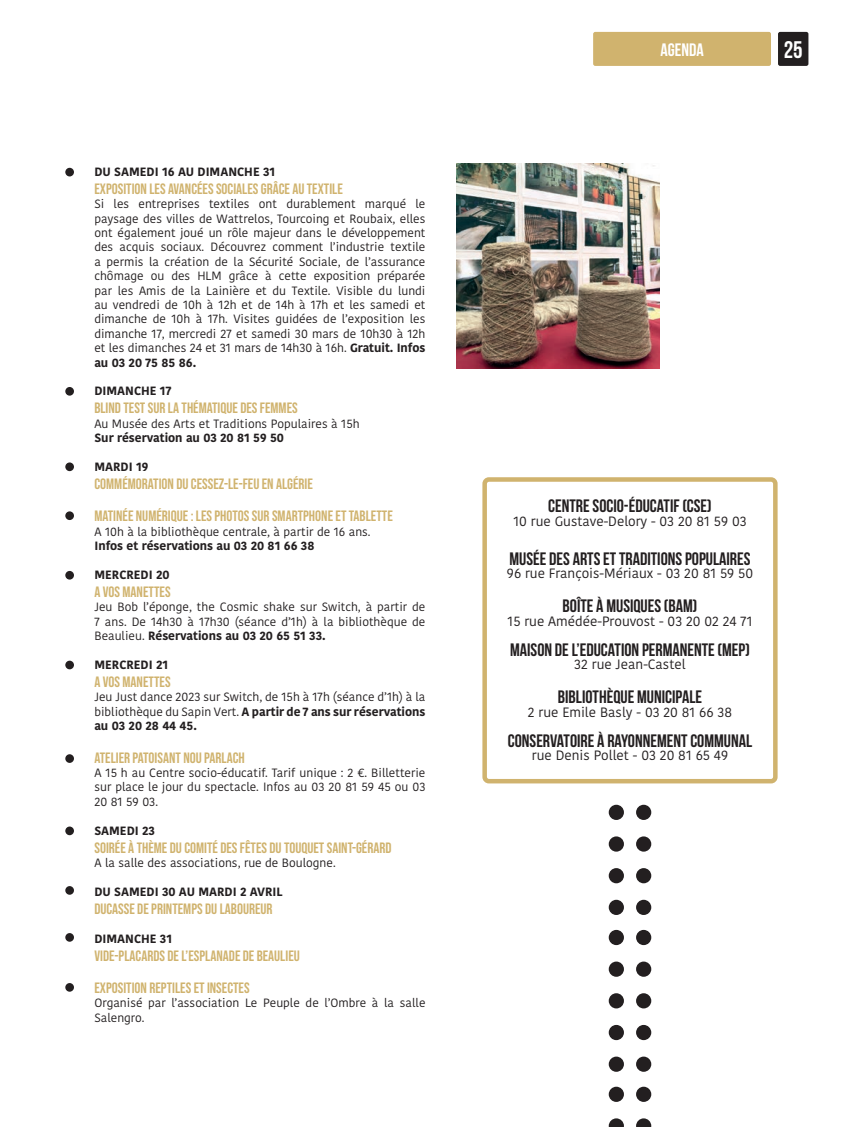
<style>
.page{position:relative;width:851px;height:1127px;background:#fff}
.page>*{position:absolute;margin:0;border:0;box-sizing:border-box;transform-origin:0 0}
.t1{font:700 24px "Bebas Neue";color:#fff}
.t2{font:700 18px "Bebas Neue";color:#231f20}
.t3{font:700 18px "Bebas Neue";color:#fff}
.t4{font:15px/32.4px "Bebas Neue";color:#d0b36e}
.t5{font:13.5px "Kohinoor Bangla";color:#231f20}
.t6{font:12px/14.4px "Kohinoor Bangla";color:#231f20;text-align:justify}
.t7{font:700 12px "Kohinoor Bangla";color:#231f20}
.s1{font-weight:700}
</style>
<div class="page">
<div style="left:777px;top:32px;width:31px;height:34px;background:#231f20;border-radius:2px"></div>
<div style="left:593px;top:32px;width:177px;height:34px;background:#d0b36e;border-radius:2px"></div>
<div style="left:482px;top:477px;width:295px;height:306px;border:4px solid #d0b36e;border-radius:4px"></div>
<div style="left:608px;top:805px;width:16px;height:15px;background:#231f20;border-radius:50%"></div>
<div style="left:608px;top:836px;width:16px;height:15px;background:#231f20;border-radius:50%"></div>
<div style="left:608px;top:868px;width:16px;height:15px;background:#231f20;border-radius:50%"></div>
<div style="left:608px;top:900px;width:16px;height:15px;background:#231f20;border-radius:50%"></div>
<div style="left:636px;top:805px;width:15px;height:15px;background:#231f20;border-radius:50%"></div>
<div style="left:636px;top:836px;width:15px;height:15px;background:#231f20;border-radius:50%"></div>
<div style="left:636px;top:868px;width:15px;height:15px;background:#231f20;border-radius:50%"></div>
<div style="left:636px;top:900px;width:15px;height:15px;background:#231f20;border-radius:50%"></div>
<div style="left:608px;top:930px;width:16px;height:15px;background:#231f20;border-radius:50%"></div>
<div style="left:608px;top:961px;width:16px;height:16px;background:#231f20;border-radius:50%"></div>
<div style="left:608px;top:993px;width:16px;height:15px;background:#231f20;border-radius:50%"></div>
<div style="left:608px;top:1025px;width:16px;height:15px;background:#231f20;border-radius:50%"></div>
<div style="left:608px;top:1056px;width:16px;height:16px;background:#231f20;border-radius:50%"></div>
<div style="left:636px;top:930px;width:15px;height:15px;background:#231f20;border-radius:50%"></div>
<div style="left:636px;top:961px;width:15px;height:16px;background:#231f20;border-radius:50%"></div>
<div style="left:636px;top:993px;width:15px;height:15px;background:#231f20;border-radius:50%"></div>
<div style="left:636px;top:1025px;width:15px;height:15px;background:#231f20;border-radius:50%"></div>
<div style="left:636px;top:1056px;width:15px;height:16px;background:#231f20;border-radius:50%"></div>
<svg style="left:608px;top:1086px;width:16px;height:16px"></svg>
<svg style="left:608px;top:1118px;width:16px;height:9px"></svg>
<div style="left:636px;top:1086px;width:15px;height:16px;background:#231f20;border-radius:50%"></div>
<svg style="left:636px;top:1118px;width:15px;height:9px"></svg>
<img style="left:456px;top:163px;width:203px;height:205px">
<div style="left:65px;top:168px;width:9px;height:8px;background:#231f20;border-radius:50%"></div>
<div style="left:65px;top:387px;width:9px;height:9px;background:#231f20;border-radius:50%"></div>
<div style="left:65px;top:462px;width:9px;height:9px;background:#231f20;border-radius:50%"></div>
<div style="left:65px;top:511px;width:9px;height:9px;background:#231f20;border-radius:50%"></div>
<div style="left:65px;top:571px;width:9px;height:8px;background:#231f20;border-radius:50%"></div>
<div style="left:65px;top:661px;width:9px;height:8px;background:#231f20;border-radius:50%"></div>
<div style="left:65px;top:754px;width:9px;height:9px;background:#231f20;border-radius:50%"></div>
<div style="left:65px;top:826px;width:9px;height:9px;background:#231f20;border-radius:50%"></div>
<div style="left:65px;top:886px;width:9px;height:9px;background:#231f20;border-radius:50%"></div>
<div style="left:65px;top:933px;width:9px;height:9px;background:#231f20;border-radius:50%"></div>
<div style="left:65px;top:983px;width:9px;height:9px;background:#231f20;border-radius:50%"></div>
<p class="t7" style="left:94px;top:161px;width:182px">DU SAMEDI 16 AU DIMANCHE 31</p>
<p class="t4" style="left:94px;top:172px;width:250px">EXPOSITION LES AVANCÉES SOCIALES GRÂCE AU TEXTILE</p>
<p class="t6" style="left:94px;top:196px;width:332px">Si les entreprises textiles ont durablement marqué le paysage des villes de Wattrelos, Tourcoing et Roubaix, elles ont également joué un rôle majeur dans le développement des acquis sociaux. Découvrez comment l’industrie textile a permis la création de la Sécurité Sociale, de l’assurance chômage ou des HLM grâce à cette exposition préparée par les Amis de la Lainière et du Textile. Visible du lundi au vendredi de 10h à 12h et de 14h à 17h et les samedi et dimanche de 10h à 17h. Visites guidées de l’exposition les dimanche 17, mercredi 27 et samedi 30 mars de 10h30 à 12h et les dimanches 24 et 31 mars de 14h30 à 16h. <span class="s1">Gratuit. Infos au 03 20 75 85 86.</span></p>
<p class="t7" style="left:94px;top:381px;width:79px">DIMANCHE 17</p>
<p class="t4" style="left:94px;top:392px;width:205px">BLIND TEST SUR LA THÉMATIQUE DES FEMMES</p>
<p class="t6" style="left:94px;top:416px;width:267px">Au Musée des Arts et Traditions Populaires à 15h</p>
<p class="t7" style="left:94px;top:427px;width:191px">Sur réservation au 03 20 81 59 50</p>
<p class="t7" style="left:94px;top:456px;width:55px">MARDI 19</p>
<p class="t4" style="left:94px;top:467px;width:300px">COMMÉMORATION DU CESSEZ-LE-FEU EN ALGÉRIE<br>MATINÉE NUMÉRIQUE : LES PHOTOS SUR SMARTPHONE ET TABLETTE</p>
<p class="t6" style="left:94px;top:524px;width:277px">A 10h à la bibliothèque centrale, à partir de 16 ans.</p>
<p class="t7" style="left:94px;top:535px;width:221px">Infos et réservations au 03 20 81 66 38</p>
<p class="t7" style="left:94px;top:564px;width:77px">MERCREDI 20</p>
<p class="t4" style="left:94px;top:575px;width:78px">A VOS MANETTES</p>
<p class="t6" style="left:94px;top:600px;width:332px">Jeu Bob l’éponge, the Cosmic shake sur Switch, à partir de 7 ans. De 14h30 à 17h30 (séance d’1h) à la bibliothèque de Beaulieu. <span class="s1">Réservations au 03 20 65 51 33.</span></p>
<p class="t7" style="left:94px;top:654px;width:75px">MERCREDI 21</p>
<p class="t4" style="left:94px;top:665px;width:78px">A VOS MANETTES</p>
<p class="t6" style="left:94px;top:690px;width:332px">Jeu Just dance 2023 sur Switch, de 15h à 17h (séance d’1h) à la bibliothèque du Sapin Vert. <span class="s1">A partir de 7 ans sur réservations au 03 20 28 44 45.</span></p>
<p class="t4" style="left:94px;top:741px;width:152px">ATELIER PATOISANT NOU PARLACH</p>
<p class="t6" style="left:94px;top:765px;width:332px">A 15 h au Centre socio-éducatif. Tarif unique : 2 €. Billetterie sur place le jour du spectacle. Infos au 03 20 81 59 45 ou 03<br>20 81 59 03.</p>
<p class="t7" style="left:94px;top:820px;width:62px">SAMEDI 23</p>
<p class="t4" style="left:94px;top:831px;width:298px">SOIRÉE À THÈME DU COMITÉ DES FÊTES DU TOUQUET SAINT-GÉRARD</p>
<p class="t6" style="left:94px;top:855px;width:243px">A la salle des associations, rue de Boulogne.</p>
<p class="t7" style="left:94px;top:881px;width:190px">DU SAMEDI 30 AU MARDI 2 AVRIL</p>
<p class="t4" style="left:94px;top:892px;width:180px">DUCASSE DE PRINTEMPS DU LABOUREUR</p>
<p class="t7" style="left:94px;top:928px;width:79px">DIMANCHE 31</p>
<p class="t4" style="left:94px;top:939px;width:207px">VIDE-PLACARDS DE L’ESPLANADE DE BEAULIEU<br>EXPOSITION REPTILES ET INSECTES</p>
<p class="t6" style="left:94px;top:996px;width:332px">Organisé par l’association Le Peuple de l’Ombre à la salle<br>Salengro.</p>
<h2 class="t3" style="left:660px;top:40px;width:45px">AGENDA</h2>
<h1 class="t1" style="left:783px;top:36px;width:21px">25</h1>
<h2 class="t2" style="left:548px;top:496px;width:165px">CENTRE SOCIO-ÉDUCATIF (CSE)</h2>
<p class="t5" style="left:513px;top:510px;width:235px">10 rue Gustave-Delory - 03 20 81 59 03</p>
<h2 class="t2" style="left:509px;top:548px;width:242px">MUSÉE DES ARTS ET TRADITIONS POPULAIRES</h2>
<p class="t5" style="left:507px;top:563px;width:248px">96 rue François-Mériaux - 03 20 81 59 50</p>
<h2 class="t2" style="left:562px;top:596px;width:136px">BOÎTE À MUSIQUES (BAM)</h2>
<p class="t5" style="left:507px;top:611px;width:246px">15 rue Amédée-Prouvost - 03 20 02 24 71</p>
<h2 class="t2" style="left:510px;top:640px;width:241px">MAISON DE L’EDUCATION PERMANENTE (MEP)</h2>
<p class="t5" style="left:574px;top:654px;width:113px">32 rue Jean-Castel</p>
<h2 class="t2" style="left:558px;top:687px;width:146px">BIBLIOTHÈQUE MUNICIPALE</h2>
<p class="t5" style="left:527px;top:702px;width:206px">2 rue Emile Basly - 03 20 81 66 38</p>
<h2 class="t2" style="left:507px;top:731px;width:246px">CONSERVATOIRE À RAYONNEMENT COMMUNAL</h2>
<p class="t5" style="left:532px;top:745px;width:198px">rue Denis Pollet - 03 20 81 65 49</p>
</div>
